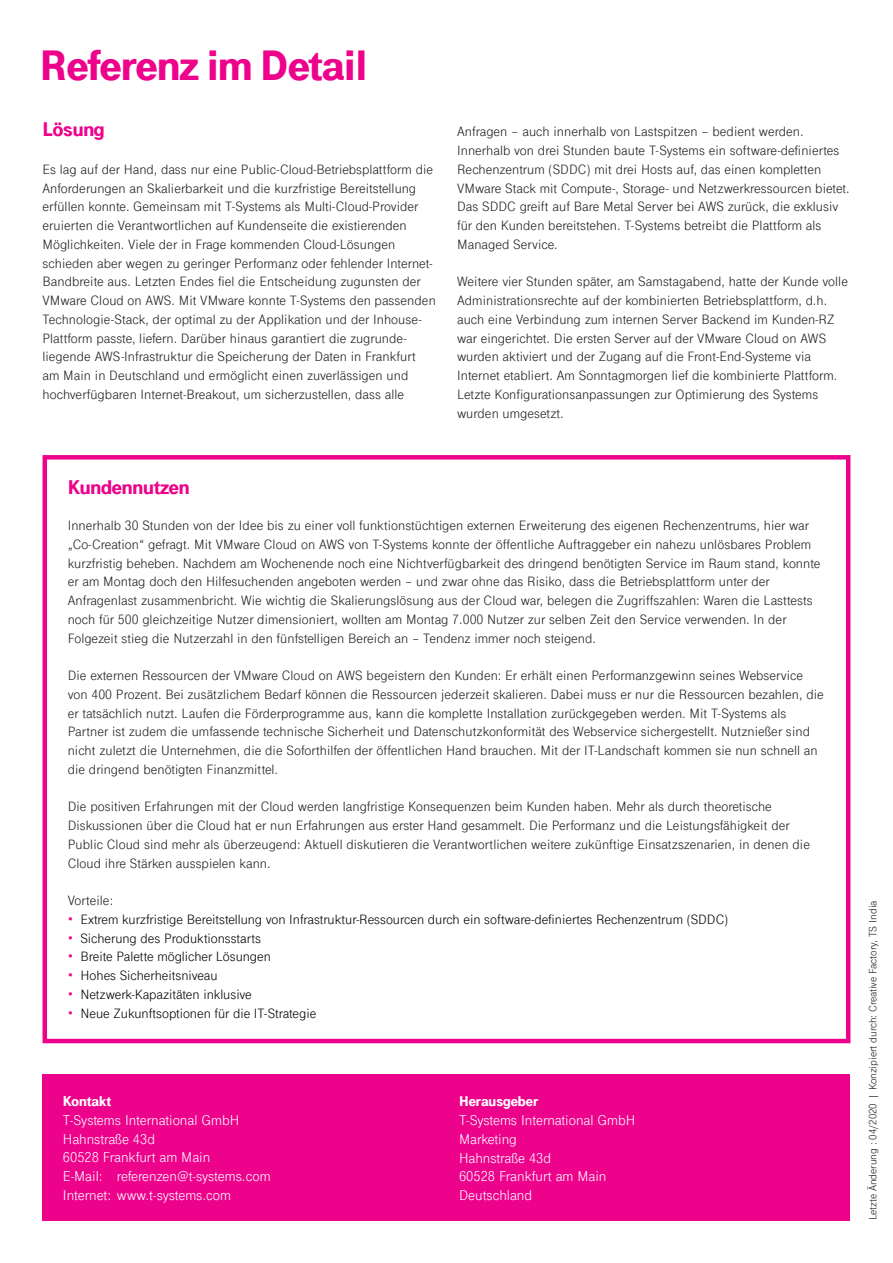
<style>
.page{position:relative;width:893px;height:1263px;background:#fff}
.page>*{position:absolute;margin:0;border:0;box-sizing:border-box;transform-origin:0 0}
.Text_schwarz{font:900 45px "Tele Grotesk Next";letter-spacing:-.015em;color:#ed028c}
.Text_schwarz-2{font:900 21px "Tele Grotesk Next";letter-spacing:-.01em;color:#ed028c}
.Text_10_Nor_Weiss{font:15px/18.8px "Tele Grotesk Next";color:#fff}
.Zwischenheadline_10{font:900 15px "Tele Grotesk Next";color:#fff}
.Text_schwarz-3{font:14.25px/18.8px "Tele Grotesk Next";letter-spacing:.005em;color:#231f20}
.t1{font:14.25px "Tele Grotesk Next";color:#040503}
.Kolumnentitel_7_5_No{font:11.25px "Tele Grotesk Next";color:#231f20}
.s1{font-size:15px;color:#ed028c}
</style>
<div class="page">
<div style="left:43px;top:1074px;width:807px;height:146px;background:#ed028c"></div>
<div style="left:43px;top:455px;width:807px;height:588px;border:4px solid #ed028c"></div>
<p class="Text_schwarz" style="left:40px;top:40px;width:329px">Referenz im Detail</p>
<p class="Text_schwarz-2" style="left:43px;top:118px;width:64px">Lösung</p>
<p class="Text_schwarz-3" style="left:43px;top:160px;width:395px">Es lag auf der Hand, dass nur eine Public-Cloud-Betriebsplattform die Anforderungen an Skalierbarkeit und die kurzfristige Bereitstellung erfüllen konnte. Gemeinsam mit T-Systems als Multi-Cloud-Provider eruierten die Verantwortlichen auf Kundenseite die existierenden Möglichkeiten. Viele der in Frage kommenden Cloud-Lösungen schieden aber wegen zu geringer Performanz oder fehlender Internet-Bandbreite aus. Letzten Endes fiel die Entscheidung zugunsten der VMware Cloud on AWS. Mit VMware konnte T-Systems den passenden Technologie-Stack, der optimal zu der Applikation und der Inhouse-Plattform passte, liefern. Darüber hinaus garantiert die zugrunde&shy;liegende AWS-Infrastruktur die Speicherung der Daten in Frankfurt am Main in Deutschland und ermöglicht einen zuverlässigen und hochverfügbaren Internet-Breakout, um sicherzustellen, dass alle</p>
<p class="Text_schwarz-3" style="left:457px;top:122px;width:394px">Anfragen – auch innerhalb von Lastspitzen – bedient werden.<br>Innerhalb von drei Stunden baute T-Systems ein software-definiertes Rechenzentrum (SDDC) mit drei Hosts auf, das einen kompletten VMware Stack mit Compute-, Storage- und Netzwerkressourcen bietet.<br>Das SDDC greift auf Bare Metal Server bei AWS zurück, die exklusiv für den Kunden bereitstehen. T-Systems betreibt die Plattform als Managed Service.</p>
<p class="Text_schwarz-3" style="left:457px;top:272px;width:392px">Weitere vier Stunden später, am Samstagabend, hatte der Kunde volle Administrationsrechte auf der kombinierten Betriebsplattform, d.h. auch eine Verbindung zum internen Server Backend im Kunden-RZ war eingerichtet. Die ersten Server auf der VMware Cloud on AWS wurden aktiviert und der Zugang auf die Front-End-Systeme via Internet etabliert. Am Sonntagmorgen lief die kombinierte Plattform.<br>Letzte Konfigurationsanpassungen zur Optimierung des Systems wurden umgesetzt.</p>
<p class="Text_schwarz-2" style="left:68px;top:475px;width:123px">Kundennutzen</p>
<p class="Text_schwarz-3" style="left:68px;top:516px;width:754px">Innerhalb 30 Stunden von der Idee bis zu einer voll funktionstüchtigen externen Erweiterung des eigenen Rechenzentrums, hier war „Co-Creation“ gefragt. Mit VMware Cloud on AWS von T-Systems konnte der öffentliche Auftraggeber ein nahezu unlösbares Problem kurzfristig beheben. Nachdem am Wochenende noch eine Nichtverfügbarkeit des dringend benötigten Service im Raum stand, konnte er am Montag doch den Hilfesuchenden angeboten werden – und zwar ohne das Risiko, dass die Betriebsplattform unter der Anfragenlast zusammenbricht. Wie wichtig die Skalierungslösung aus der Cloud war, belegen die Zugriffszahlen: Waren die Lasttests noch für 500 gleichzeitige Nutzer dimensioniert, wollten am Montag 7.000 Nutzer zur selben Zeit den Service verwenden. In der Folgezeit stieg die Nutzerzahl in den fünfstelligen Bereich an – Tendenz immer noch steigend.</p>
<p class="Text_schwarz-3" style="left:68px;top:666px;width:758px">Die externen Ressourcen der VMware Cloud on AWS begeistern den Kunden: Er erhält einen Performanzgewinn seines Webservice von 400 Prozent. Bei zusätzlichem Bedarf können die Ressourcen jederzeit skalieren. Dabei muss er nur die Ressourcen bezahlen, die er tatsächlich nutzt. Laufen die Förderprogramme aus, kann die komplette Installation zurückgegeben werden. Mit T-Systems als Partner ist zudem die umfassende technische Sicherheit und Datenschutzkonformität des Webservice sichergestellt. Nutznießer sind nicht zuletzt die Unternehmen, die die Soforthilfen der öffentlichen Hand brauchen. Mit der IT-Landschaft kommen sie nun schnell an die dringend benötigten Finanzmittel.</p>
<p class="Text_schwarz-3" style="left:68px;top:797px;width:744px">Die positiven Erfahrungen mit der Cloud werden langfristige Konsequenzen beim Kunden haben. Mehr als durch theoretische Diskussionen über die Cloud hat er nun Erfahrungen aus erster Hand gesammelt. Die Performanz und die Leistungsfähigkeit der Public Cloud sind mehr als überzeugend: Aktuell diskutieren die Verantwortlichen weitere zukünftige Einsatzszenarien, in denen die Cloud ihre Stärken ausspielen kann.</p>
<p class="Text_schwarz-3" style="left:68px;top:891px;width:47px">Vorteile:</p>
<p class="t1" style="left:68px;top:911px;width:662px"><span class="s1">•</span> Extrem kurzfristige Bereitstellung von Infrastruktur-Ressourcen durch ein software-definiertes Rechenzentrum (SDDC)</p>
<p class="t1" style="left:68px;top:930px;width:195px"><span class="s1">•</span> Sicherung des Produktionsstarts</p>
<p class="t1" style="left:68px;top:949px;width:205px"><span class="s1">•</span> Breite Palette möglicher Lösungen</p>
<p class="t1" style="left:68px;top:967px;width:151px"><span class="s1">•</span> Hohes Sicherheitsniveau</p>
<p class="t1" style="left:68px;top:986px;width:186px"><span class="s1">•</span> Netzwerk-Kapazitäten inklusive</p>
<p class="t1" style="left:68px;top:1005px;width:250px"><span class="s1">•</span> Neue Zukunftsoptionen für die IT-Strategie</p>
<p class="Zwischenheadline_10" style="left:63px;top:1093px;width:50px">Kontakt</p>
<p class="Text_10_Nor_Weiss" style="left:63px;top:1111px;width:178px">T-Systems International GmbH</p>
<p class="Text_10_Nor_Weiss" style="left:63px;top:1129px;width:149px">Hahnstraße 43d<br>60528 Frankfurt am Main</p>
<p class="Text_10_Nor_Weiss" style="left:63px;top:1167px;width:209px">E-Mail: referenzen@t-systems.com</p>
<p class="Text_10_Nor_Weiss" style="left:63px;top:1186px;width:170px">Internet: www.t-systems.com</p>
<p class="Zwischenheadline_10" style="left:459px;top:1093px;width:81px">Herausgeber</p>
<p class="Text_10_Nor_Weiss" style="left:459px;top:1111px;width:178px">T-Systems International GmbH</p>
<p class="Text_10_Nor_Weiss" style="left:459px;top:1130px;width:59px">Marketing</p>
<p class="Text_10_Nor_Weiss" style="left:459px;top:1148px;width:94px">Hahnstraße 43d</p>
<p class="Text_10_Nor_Weiss" style="left:459px;top:1167px;width:149px">60528 Frankfurt am Main</p>
<p class="Text_10_Nor_Weiss" style="left:459px;top:1186px;width:75px">Deutschland</p>
<p class="Kolumnentitel_7_5_No" style="left:866px;top:1220px;width:321px;rotate:-90deg">Letzte Änderung : 04/2020 | Konzipiert durch: Creative Factory, TS India</p>
</div>
